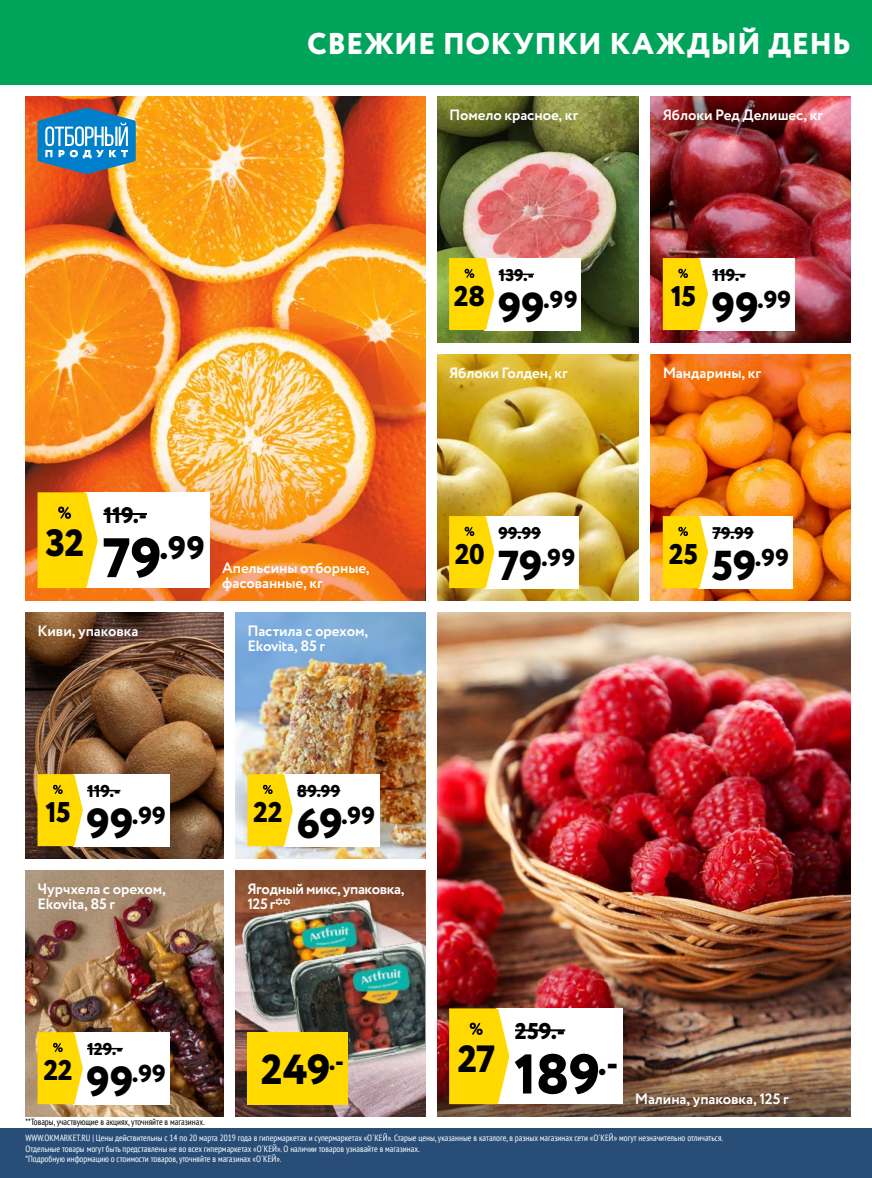
<style>
.page{position:relative;width:872px;height:1178px;background:#fff}
.page>*{position:absolute;margin:0;border:0;box-sizing:border-box;transform-origin:0 0}
.t1{font:800 55.8px "Circe";color:#000}
.t2{font:800 42px "Circe";color:#000}
.t3{font:800 37.95px "Circe";color:#000}
.t4{font:800 32.4px "Circe";color:#000}
.t5{font:800 30px "Circe";letter-spacing:.015em;color:#fff}
.t6{font:800 28.5px "Circe";letter-spacing:-.015em;color:#000}
.t7{font:800 24.45px "Circe";letter-spacing:.01em;color:#000}
.t8{font:800 24.3px "Circe";color:#000}
.t9{font:800 22.8px "Circe";color:#000}
.t10{font:800 22.5px "Circe";color:#000}
.t11{font:800 17.1px "Circe";color:#000}
.t12{font:800 16.95px "Circe";letter-spacing:.01em;color:#000}
.t13{font:700 15px/15px "Circe";letter-spacing:-.005em;color:#fff}
.t14{font:700 15px/15px "Circe";letter-spacing:-.025em;color:#fff}
.t15{font:condensed 9px/10.5px "PT Sans";color:#fff}
.t16{font:condensed 9px "PT Sans";color:#000}
.s1{font-size:55.5px}
.s2{font-size:41.7px}
.s3{font-size:42px}
</style>
<div class="page">
<img style="left:651px;top:436px;width:199px;height:164px">
<img style="left:651px;top:96px;width:199px;height:246px">
<img style="left:437px;top:436px;width:202px;height:164px">
<img style="left:26px;top:612px;width:197px;height:246px">
<img style="left:437px;top:612px;width:413px;height:432px">
<img style="left:26px;top:96px;width:399px;height:336px">
<img style="left:26px;top:870px;width:197px;height:246px">
<img style="left:437px;top:96px;width:202px;height:246px">
<img style="left:235px;top:960px;width:190px;height:156px">
<svg style="left:235px;top:870px;width:190px;height:90px;background:#864e33"></svg>
<img style="left:239px;top:897px;width:149px;height:126px">
<img style="left:287px;top:940px;width:138px;height:128px">
<img style="left:235px;top:612px;width:190px;height:246px">
<img style="left:26px;top:432px;width:399px;height:168px">
<svg style="left:437px;top:354px;width:202px;height:82px;background:#d3b035"></svg>
<svg style="left:651px;top:354px;width:199px;height:82px;background:#e77018"></svg>
<img style="left:437px;top:1044px;width:413px;height:72px">
<div style="left:0;top:1128px;width:872px;height:50px;background:#284e78"></div>
<div style="left:73px;top:774px;width:97px;height:72px;background:#fff"></div>
<hr style="left:87px;top:790px;width:33px;height:1px;background:#000">
<svg style="left:38px;top:774px;width:45px;height:72px;background:#fbd919"></svg>
<div style="left:496px;top:1008px;width:127px;height:96px;background:#fff"></div>
<hr style="left:515px;top:1029px;width:50px;height:2px;background:#000">
<svg style="left:449px;top:1008px;width:60px;height:96px;background:#fad816"></svg>
<div style="left:698px;top:258px;width:97px;height:72px;background:#fff"></div>
<hr style="left:712px;top:274px;width:33px;height:1px;background:#000">
<svg style="left:663px;top:258px;width:45px;height:72px;background:#fbd917"></svg>
<div style="left:73px;top:1032px;width:97px;height:72px;background:#fff"></div>
<hr style="left:87px;top:1048px;width:36px;height:1px;background:#000">
<svg style="left:38px;top:1032px;width:45px;height:72px;background:#fbd919"></svg>
<div style="left:283px;top:774px;width:97px;height:72px;background:#fff"></div>
<hr style="left:297px;top:790px;width:43px;height:1px;background:#000">
<svg style="left:247px;top:774px;width:46px;height:72px;background:#fbd91b"></svg>
<div style="left:484px;top:516px;width:95px;height:72px;background:#fff"></div>
<hr style="left:498px;top:532px;width:43px;height:1px;background:#000">
<svg style="left:449px;top:516px;width:45px;height:72px;background:#fbd815"></svg>
<div style="left:698px;top:516px;width:95px;height:72px;background:#fff"></div>
<hr style="left:712px;top:532px;width:41px;height:1px;background:#000">
<svg style="left:663px;top:516px;width:45px;height:72px;background:#fbd917"></svg>
<div style="left:484px;top:258px;width:97px;height:72px;background:#fff"></div>
<hr style="left:498px;top:274px;width:36px;height:1px;background:#000">
<svg style="left:449px;top:258px;width:45px;height:72px;background:#fbd915"></svg>
<svg style="left:38px;top:108px;width:98px;height:66px;background:#5391b4"></svg>
<div style="left:85px;top:492px;width:125px;height:96px;background:#fff"></div>
<hr style="left:103px;top:513px;width:44px;height:2px;background:#000">
<svg style="left:38px;top:492px;width:60px;height:96px;background:#fbd919"></svg>
<div style="left:247px;top:1032px;width:101px;height:72px;background:#ffd900"></div>
<div style="left:0;top:0;width:872px;height:84px;background:#00a35a"></div>
<h3 class="t5" style="left:307px;top:23px;width:545px">СВЕЖИЕ ПОКУПКИ КАЖДЫЙ ДЕНЬ</h3>
<h3 class="t13" style="left:449px;top:108px;width:131px">Помело красное, кг</h3>
<h3 class="t13" style="left:663px;top:108px;width:162px">Яблоки Ред Делишес, кг</h3>
<h3 class="t3" style="left:45px;top:517px;width:40px">32</h3>
<h3 class="t10" style="left:103px;top:500px;width:45px">119.-</h3>
<h3 class="t4" style="left:103px;top:526px;width:104px"><span class="s1">79</span>.99</h3>
<h3 class="t13" style="left:38px;top:624px;width:102px">Киви, упаковка</h3>
<h3 class="t13" style="left:222px;top:561px;width:149px">Апельсины отборные, фасованные, кг</h3>
<h3 class="t13" style="left:247px;top:624px;width:122px">Пастила с орехом,<br>Ekovita, 85 г</h3>
<h3 class="t6" style="left:454px;top:277px;width:33px">28</h3>
<h3 class="t12" style="left:498px;top:264px;width:37px">139.-</h3>
<h3 class="t8" style="left:498px;top:283px;width:81px"><span class="s2">99</span>.99</h3>
<h3 class="t13" style="left:449px;top:366px;width:120px">Яблоки Голден, кг</h3>
<h3 class="t6" style="left:455px;top:535px;width:31px">20</h3>
<h3 class="t12" style="left:498px;top:522px;width:44px">99.99</h3>
<h3 class="t8" style="left:498px;top:541px;width:79px"><span class="s2">79</span>.99</h3>
<h3 class="t6" style="left:670px;top:277px;width:27px">15</h3>
<h3 class="t11" style="left:712px;top:264px;width:35px">119.-</h3>
<h3 class="t7" style="left:711px;top:283px;width:81px"><span class="s3">99</span>.99</h3>
<h3 class="t13" style="left:663px;top:366px;width:100px">Мандарины, кг</h3>
<h3 class="t6" style="left:668px;top:535px;width:31px">25</h3>
<h3 class="t12" style="left:712px;top:522px;width:43px">79.99</h3>
<h3 class="t8" style="left:711px;top:541px;width:79px"><span class="s2">59</span>.99</h3>
<h3 class="t11" style="left:87px;top:780px;width:35px">119.-</h3>
<h3 class="t11" style="left:297px;top:780px;width:45px">89.99</h3>
<h3 class="t6" style="left:45px;top:793px;width:27px">15</h3>
<h3 class="t7" style="left:86px;top:799px;width:81px"><span class="s3">99</span>.99</h3>
<h3 class="t6" style="left:253px;top:793px;width:31px">22</h3>
<h3 class="t7" style="left:296px;top:799px;width:80px"><span class="s3">69</span>.99</h3>
<h3 class="t13" style="left:38px;top:882px;width:130px">Чурчхела с орехом,<br>Ekovita, 85 г</h3>
<h3 class="t14" style="left:247px;top:882px;width:159px">Ягодный микс, упаковка,<br>125 г**</h3>
<h3 class="t9" style="left:515px;top:1016px;width:52px">259.-</h3>
<h3 class="t6" style="left:43px;top:1051px;width:31px">22</h3>
<h3 class="t11" style="left:87px;top:1038px;width:37px">129.-</h3>
<h3 class="t7" style="left:86px;top:1057px;width:81px"><span class="s3">99</span>.99</h3>
<h2 class="t2" style="left:261px;top:1041px;width:85px">249<sup>.-</sup></h2>
<h3 class="t3" style="left:457px;top:1033px;width:40px">27</h3>
<h1 class="t1" style="left:514px;top:1036px;width:106px">189<sup>.-</sup></h1>
<h3 class="t13" style="left:635px;top:1092px;width:155px">Малина, упаковка, 125 г</h3>
<p class="t16" style="left:26px;top:1116px;width:181px">**Товары, участвующие в акциях, уточняйте в магазинах.</p>
<p class="t15" style="left:26px;top:1132px;width:699px">WWW.OKMARKET.RU | Цены действительны с 14 по 20 марта 2019 года в гипермаркетах и супермаркетах «О´КЕЙ». Старые цены, указанные в каталоге, в разных магазинах сети «О´КЕЙ» могут незначительно отличаться.<br>Отдельные товары могут быть представлены не во всех гипермаркетах «О´КЕЙ». О наличии товаров узнавайте в магазинах.<br>*Подробную информацию о стоимости товаров, уточняйте в магазинах «О´КЕЙ».</p>
</div>
